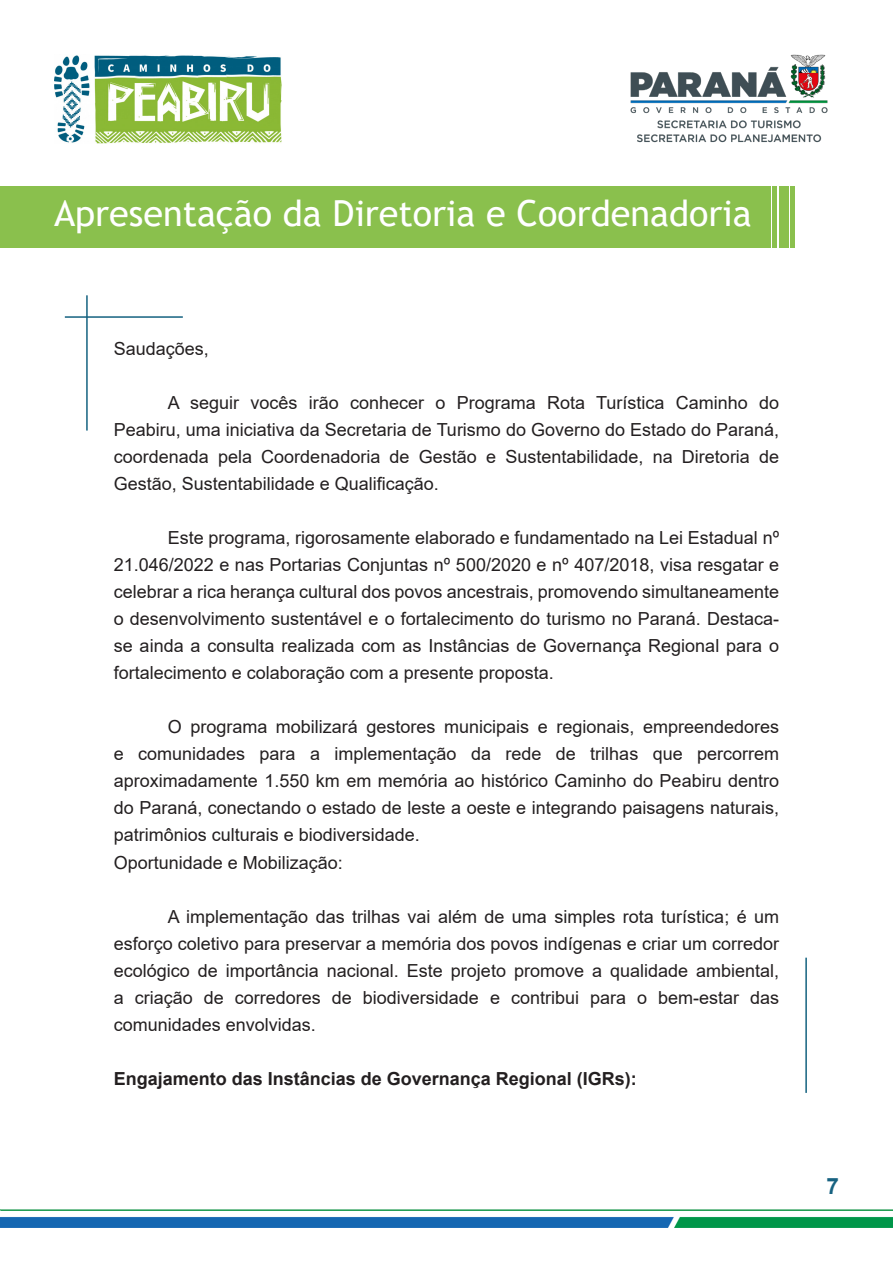
<style>
.page{position:relative;width:893px;height:1263px;background:#fff}
.page>*{position:absolute;margin:0;border:0;box-sizing:border-box;transform-origin:0 0}
.t1{font:36px "Trebuchet MS";color:#fff}
.t2{font:700 22.5px "Arial";color:#176281}
.t3{font:18px/27px "Arial";color:#231f20;text-align:justify}
.t4{font:700 18px "Arial";color:#231f20}
</style>
<div class="page">
<img style="left:0;top:1217px;width:893px;height:10px">
<hr style="left:0;top:1209px;width:893px;height:2px;background:#159649">
<img style="left:54px;top:55px;width:228px;height:88px">
<img style="left:630px;top:54px;width:198px;height:89px">
<div style="left:0;top:186px;width:771px;height:61px;background:#8ac04d"></div>
<hr style="left:773px;top:186px;width:4px;height:61px;background:#8ac04d">
<hr style="left:791px;top:186px;width:4px;height:61px;background:#8ac04d">
<div style="left:779px;top:186px;width:9px;height:61px;background:#8ac04d"></div>
<hr style="left:65px;top:316px;width:118px;height:2px;background:#156280">
<hr style="left:86px;top:295px;width:2px;height:136px;background:#156280">
<hr style="left:805px;top:958px;width:2px;height:135px;background:#156280">
<h1 class="t1" style="left:54px;top:190px;width:699px">Apresentação da Diretoria e Coordenadoria</h1>
<p class="t3" style="left:114px;top:335px;width:97px">Saudações,</p>
<p class="t3" style="left:114px;top:389px;width:667px;text-indent:54px">A seguir vocês irão conhecer o Programa Rota Turística Caminho do Peabiru, uma iniciativa da Secretaria de Turismo do Governo do Estado do Paraná, coordenada pela Coordenadoria de Gestão e Sustentabilidade, na Diretoria de Gestão, Sustentabilidade e Qualificação.</p>
<p class="t3" style="left:114px;top:524px;width:667px;text-indent:54px">Este programa, rigorosamente elaborado e fundamentado na Lei Estadual nº 21.046/2022 e nas Portarias Conjuntas nº 500/2020 e nº 407/2018, visa resgatar e celebrar a rica herança cultural dos povos ancestrais, promovendo simultaneamente o desenvolvimento sustentável e o fortalecimento do turismo no Paraná. Destaca&shy;se ainda a consulta realizada com as Instâncias de Governança Regional para o fortalecimento e colaboração com a presente proposta.</p>
<p class="t3" style="left:114px;top:713px;width:667px;text-align:left;text-indent:54px">O programa mobilizará gestores municipais e regionais, empreendedores e comunidades para a implementação da rede de trilhas que percorrem aproximadamente 1.550 km em memória ao histórico Caminho do Peabiru dentro do Paraná, conectando o estado de leste a oeste e integrando paisagens naturais, patrimônios culturais e biodiversidade.<br>Oportunidade e Mobilização:</p>
<p class="t3" style="left:114px;top:902px;width:667px;text-indent:54px">A implementação das trilhas vai além de uma simples rota turística; é um esforço coletivo para preservar a memória dos povos indígenas e criar um corredor ecológico de importância nacional. Este projeto promove a qualidade ambiental, a criação de corredores de biodiversidade e contribui para o bem-estar das comunidades envolvidas.</p>
<p class="t4" style="left:114px;top:1065px;width:525px">Engajamento das Instâncias de Governança Regional (IGRs):</p>
<p class="t2" style="left:826px;top:1170px;width:14px">7</p>
</div>
